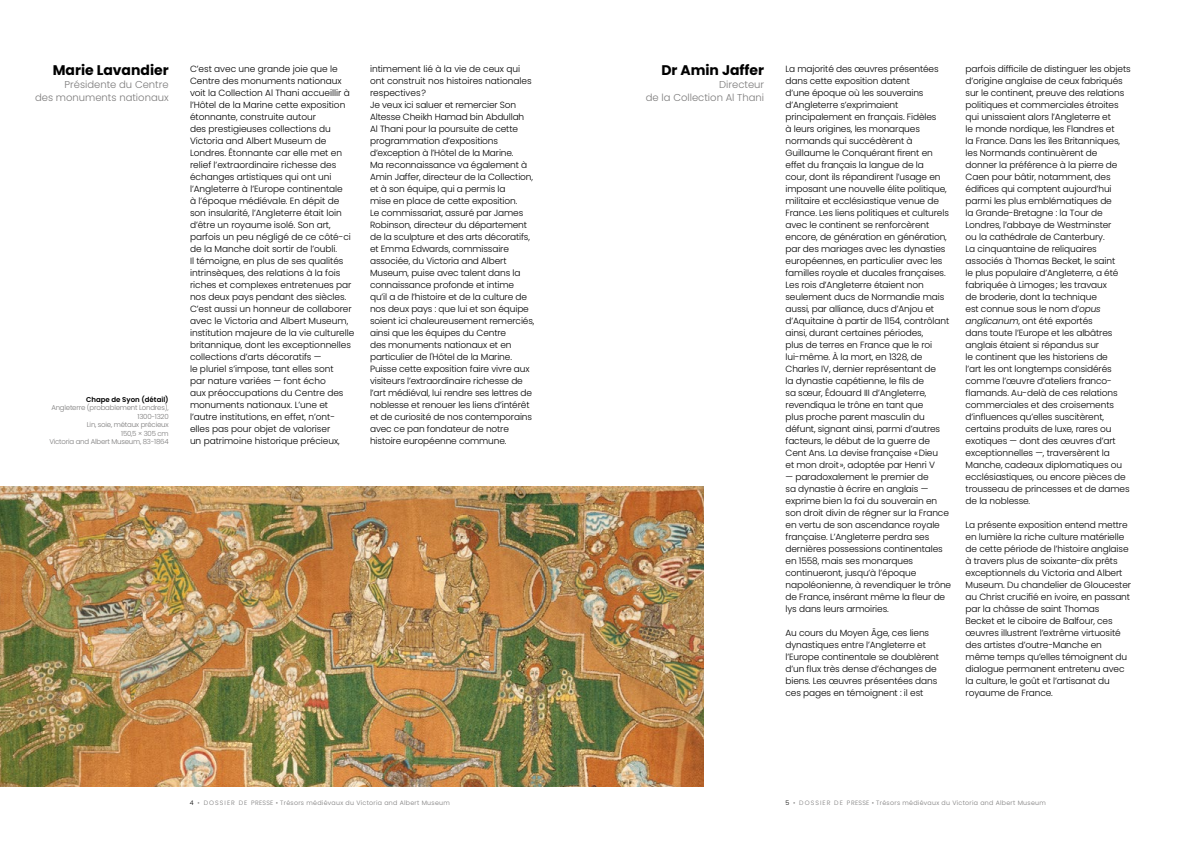
<style>
.page{position:relative;width:1191px;height:842px;background:#fff}
.page>*{position:absolute;margin:0;border:0;box-sizing:border-box;transform-origin:0 0}
.t1{font:700 14px "Poppins";color:#000}
.t2{font:300 10px/13px "Poppins";color:#7c7b7b;text-align:right}
.t3{font:300 9px/12px "Poppins";letter-spacing:-.015em;color:#000}
.t4{font:300 7px/8.4px "Poppins";letter-spacing:-.03em;color:#7c7b7b;text-align:right}
.t5{font:600 7px "Poppins";color:#000}
.t6{font:300 6.3px "Poppins";letter-spacing:.045em;color:#7c7b7b}
.s1{font-style:italic}
.s2{color:#000}
</style>
<div class="page">
<img style="left:0;top:486px;width:703px;height:301px">
<h1 class="t1" style="left:53px;top:62px;width:117px">Marie Lavandier</h1>
<p class="t2" style="left:35px;top:78px;width:135px">Présidente du Centre<br>des monuments nationaux</p>
<p class="t5" style="left:86px;top:395px;width:84px">Chape de Syon (détail)</p>
<p class="t4" style="left:49px;top:404px;width:121px">Angleterre (probablement Londres),<br>1300-1320<br>Lin, soie, métaux précieux<br>150,5 × 305 cm<br>Victoria and Albert Museum, 83-1864</p>
<h1 class="t1" style="left:661px;top:62px;width:104px">Dr Amin Jaffer</h1>
<p class="t2" style="left:646px;top:78px;width:120px">Directeur<br>de la Collection Al Thani</p>
<p class="t3" style="left:785px;top:63px;width:165px">La majorité des œuvres présentées dans cette exposition datent<br>d’une époque où les souverains d’Angleterre s’exprimaient principalement en français. Fidèles<br>à leurs origines, les monarques normands qui succédèrent à Guillaume le Conquérant firent en effet du français la langue de la<br>cour, dont ils répandirent l’usage en imposant une nouvelle élite politique, militaire et ecclésiastique venue de France. Les liens politiques et culturels avec le continent se renforcèrent encore, de génération en génération, par des mariages avec les dynasties européennes, en particulier avec les familles royale et ducales françaises.<br>Les rois d’Angleterre étaient non seulement ducs de Normandie mais aussi, par alliance, ducs d’Anjou et d’Aquitaine à partir de 1154, contrôlant ainsi, durant certaines périodes,<br>plus de terres en France que le roi lui-même. À la mort, en 1328, de Charles IV, dernier représentant de<br>la dynastie capétienne, le fils de<br>sa sœur, Édouard III d’Angleterre, revendiqua le trône en tant que<br>plus proche parent masculin du défunt, signant ainsi, parmi d’autres facteurs, le début de la guerre de Cent Ans. La devise française «Dieu<br>et mon droit», adoptée par Henri V</p>
<p class="t3" style="left:785px;top:470px;width:167px">— paradoxalement le premier de<br>sa dynastie à écrire en anglais — exprime bien la foi du souverain en son droit divin de régner sur la France en vertu de son ascendance royale française. L’Angleterre perdra ses dernières possessions continentales en 1558, mais ses monarques continueront, jusqu’à l’époque napoléonienne, à revendiquer le trône de France, insérant même la fleur de lys dans leurs armoiries.</p>
<p class="t3" style="left:785px;top:626px;width:155px">Au cours du Moyen Âge, ces liens dynastiques entre l’Angleterre et l’Europe continentale se doublèrent d’un flux très dense d’échanges de biens. Les œuvres présentées dans ces pages en témoignent : il est</p>
<p class="t3" style="left:190px;top:63px;width:166px">C’est avec une grande joie que le Centre des monuments nationaux voit la Collection Al Thani accueillir à l’Hôtel de la Marine cette exposition étonnante, construite autour<br>des prestigieuses collections du Victoria and Albert Museum de Londres. Étonnante car elle met en relief l’extraordinaire richesse des échanges artistiques qui ont uni l’Angleterre à l’Europe continentale<br>à l’époque médiévale. En dépit de son insularité, l’Angleterre était loin d’être un royaume isolé. Son art, parfois un peu négligé de ce côté-ci de la Manche doit sortir de l’oubli.<br>Il témoigne, en plus de ses qualités intrinsèques, des relations à la fois riches et complexes entretenues par nos deux pays pendant des siècles.<br>C’est aussi un honneur de collaborer avec le Victoria and Albert Museum, institution majeure de la vie culturelle britannique, dont les exceptionnelles collections d’arts décoratifs —<br>le pluriel s’impose, tant elles sont<br>par nature variées — font écho<br>aux préoccupations du Centre des monuments nationaux. L’une et l’autre institutions, en effet, n’ont&shy;elles pas pour objet de valoriser<br>un patrimoine historique précieux,</p>
<p class="t3" style="left:965px;top:63px;width:167px">parfois difficile de distinguer les objets d’origine anglaise de ceux fabriqués sur le continent, preuve des relations politiques et commerciales étroites qui unissaient alors l’Angleterre et<br>le monde nordique, les Flandres et<br>la France. Dans les îles Britanniques, les Normands continuèrent de donner la préférence à la pierre de Caen pour bâtir, notamment, des édifices qui comptent aujourd’hui parmi les plus emblématiques de<br>la Grande-Bretagne : la Tour de Londres, l’abbaye de Westminster<br>ou la cathédrale de Canterbury.<br>La cinquantaine de reliquaires associés à Thomas Becket, le saint<br>le plus populaire d’Angleterre, a été fabriquée à Limoges; les travaux<br>de broderie, dont la technique<br>est connue sous le nom d’<span class="s1">opus anglicanum</span>, ont été exportés<br>dans toute l’Europe et les albâtres anglais étaient si répandus sur<br>le continent que les historiens de<br>l’art les ont longtemps considérés comme l’œuvre d’ateliers franco&shy;flamands. Au-delà de ces relations commerciales et des croisements d’influences qu’elles suscitèrent, certains produits de luxe, rares ou exotiques — dont des œuvres d’art exceptionnelles —, traversèrent la Manche, cadeaux diplomatiques ou ecclésiastiques, ou encore pièces de trousseau de princesses et de dames de la noblesse.</p>
<p class="t3" style="left:965px;top:519px;width:167px">La présente exposition entend mettre en lumière la riche culture matérielle de cette période de l’histoire anglaise à travers plus de soixante-dix prêts exceptionnels du Victoria and Albert Museum. Du chandelier de Gloucester au Christ crucifié en ivoire, en passant par la châsse de saint Thomas<br>Becket et le ciboire de Balfour, ces œuvres illustrent l’extrême virtuosité des artistes d’outre-Manche en même temps qu’elles témoignent du dialogue permanent entretenu avec la culture, le goût et l’artisanat du royaume de France.</p>
<p class="t3" style="left:370px;top:63px;width:166px">intimement lié à la vie de ceux qui ont construit nos histoires nationales respectives?<br>Je veux ici saluer et remercier Son Altesse Cheikh Hamad bin Abdullah<br>Al Thani pour la poursuite de cette programmation d’expositions d’exception à l’Hôtel de la Marine.<br>Ma reconnaissance va également à Amin Jaffer, directeur de la Collection, et à son équipe, qui a permis la<br>mise en place de cette exposition.<br>Le commissariat, assuré par James Robinson, directeur du département de la sculpture et des arts décoratifs, et Emma Edwards, commissaire associée, du Victoria and Albert Museum, puise avec talent dans la connaissance profonde et intime<br>qu’il a de l’histoire et de la culture de nos deux pays : que lui et son équipe soient ici chaleureusement remerciés, ainsi que les équipes du Centre<br>des monuments nationaux et en particulier de l'Hôtel de la Marine.<br>Puisse cette exposition faire vivre aux visiteurs l’extraordinaire richesse de l’art médiéval, lui rendre ses lettres de noblesse et renouer les liens d’intérêt et de curiosité de nos contemporains avec ce pan fondateur de notre histoire européenne commune.</p>
<p class="t6" style="left:190px;top:799px;width:261px"><span class="s2">4</span> • DOSSIER DE PRESSE • Trésors médiévaux du Victoria and Albert Museum</p>
<p class="t6" style="left:785px;top:799px;width:262px"><span class="s2">5</span> • DOSSIER DE PRESSE • Trésors médiévaux du Victoria and Albert Museum</p>
</div>
